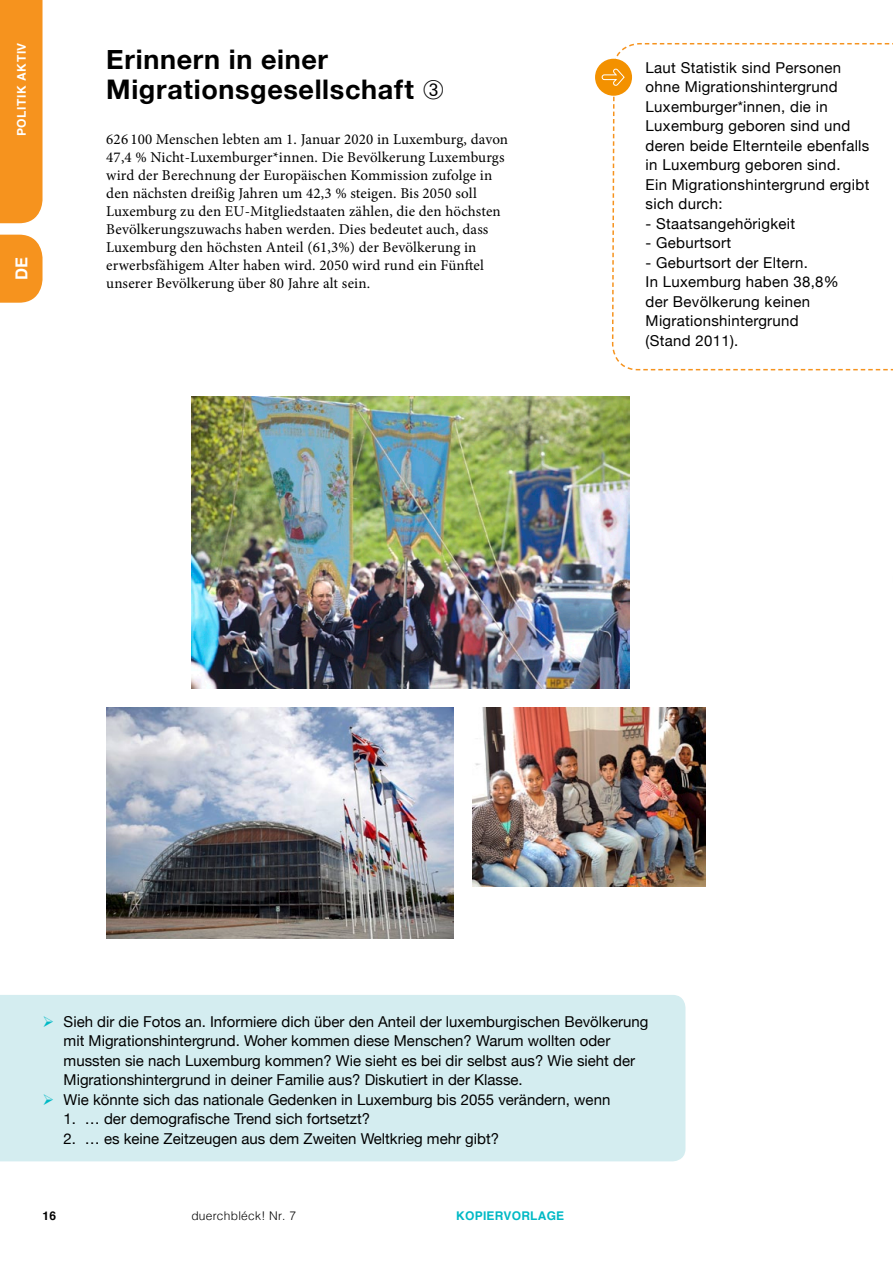
<style>
.page{position:relative;width:893px;height:1263px;background:#fff}
.page>*{position:absolute;margin:0;border:0;box-sizing:border-box;transform-origin:0 0}
.t1{font:700 27px/30px "Helvetica Neue";letter-spacing:.025em;color:#000}
.t2{font:700 16.5px "Helvetica";color:#fff}
.t3{font:15px/18px "Minion Pro";letter-spacing:.01em;color:#000}
.t4{font:15px/19.5px "Helvetica Neue";color:#000}
.t5{font:15px/19.5px "Helvetica Neue";letter-spacing:.02em;color:#000}
.t6{font:300 12px "Helvetica";letter-spacing:.02em;color:#000}
.t7{font:700 12px "Helvetica";letter-spacing:.02em;color:#00b9c5}
.t8{font:700 12px "Helvetica";color:#fff}
.t9{font:700 12px "Helvetica";color:#000}
</style>
<div class="page">
<div style="left:0;top:995px;width:685px;height:166px;background:#d4edf0"></div>
<img style="left:106px;top:707px;width:348px;height:232px">
<img style="left:472px;top:707px;width:233px;height:179px">
<img style="left:191px;top:396px;width:439px;height:292px">
<svg style="left:611px;top:43px;width:282px;height:328px"></svg>
<div style="left:595px;top:59px;width:37px;height:37px;background:#f39100;border-radius:50%"></div>
<svg style="left:601px;top:43px;width:35px;height:299px"></svg>
<div style="left:0;top:0;width:43px;height:223px;background:#f6931e"></div>
<svg style="left:0;top:235px;width:43px;height:68px;background:#f69c31"></svg>
<svg style="left:44px;top:1016px;width:9px;height:11px"></svg>
<svg style="left:44px;top:1094px;width:9px;height:11px"></svg>
<p class="t8" style="left:12px;top:136px;width:95px;rotate:-90deg">POLITIK AKTIV</p>
<p class="t2" style="left:8px;top:280px;width:25px;rotate:-90deg">DE</p>
<h1 class="t1" style="left:106px;top:45px;width:339px">Erinnern in einer<br>Migrationsgesellschaft ➂</h1>
<p class="t3" style="left:106px;top:130px;width:403px">626 100 Menschen lebten am 1. Januar 2020 in Luxemburg, davon 47,4 % Nicht-Luxemburger*innen. Die Bevölkerung Luxemburgs wird der Berechnung der Europäischen Kommission zufolge in den nächsten dreißig Jahren um 42,3 % steigen. Bis 2050 soll Luxemburg zu den EU-Mitgliedstaaten zählen, die den höchsten Bevölkerungszuwachs haben werden. Dies bedeutet auch, dass Luxemburg den höchsten Anteil (61,3%) der Bevölkerung in erwerbsfähigem Alter haben wird. 2050 wird rund ein Fünftel unserer Bevölkerung über 80 Jahre alt sein.</p>
<p class="t5" style="left:646px;top:59px;width:225px">Laut Statistik sind Personen ohne Migrationshintergrund<br>Luxemburger*innen, die in<br>Luxemburg geboren sind und deren beide Elternteile ebenfalls in Luxemburg geboren sind.<br>Ein Migrationshintergrund ergibt sich durch:</p>
<p class="t5" style="left:646px;top:215px;width:151px">- Staatsangehörigkeit</p>
<p class="t5" style="left:646px;top:234px;width:87px">- Geburtsort</p>
<p class="t5" style="left:646px;top:254px;width:195px">- Geburtsort der Eltern.<br>In Luxemburg haben 38,8% der Bevölkerung keinen<br>Migrationshintergrund (Stand 2011).</p>
<p class="t4" style="left:64px;top:1012px;width:586px">Sieh dir die Fotos an. Informiere dich über den Anteil der luxemburgischen Bevölkerung mit Migrationshintergrund. Woher kommen diese Menschen? Warum wollten oder mussten sie nach Luxemburg kommen? Wie sieht es bei dir selbst aus? Wie sieht der Migrationshintergrund in deiner Familie aus? Diskutiert in der Klasse.<br>Wie könnte sich das nationale Gedenken in Luxemburg bis 2055 verändern, wenn</p>
<p class="t4" style="left:64px;top:1110px;width:308px">1. … der demografische Trend sich fortsetzt?</p>
<p class="t4" style="left:64px;top:1129px;width:437px">2. … es keine Zeitzeugen aus dem Zweiten Weltkrieg mehr gibt?</p>
<p class="t9" style="left:43px;top:1206px;width:15px">16</p>
<p class="t6" style="left:191px;top:1206px;width:106px">duerchbléck! Nr. 7</p>
<p class="t7" style="left:456px;top:1206px;width:57px">KOPIERVORLAGE</p>
</div>
